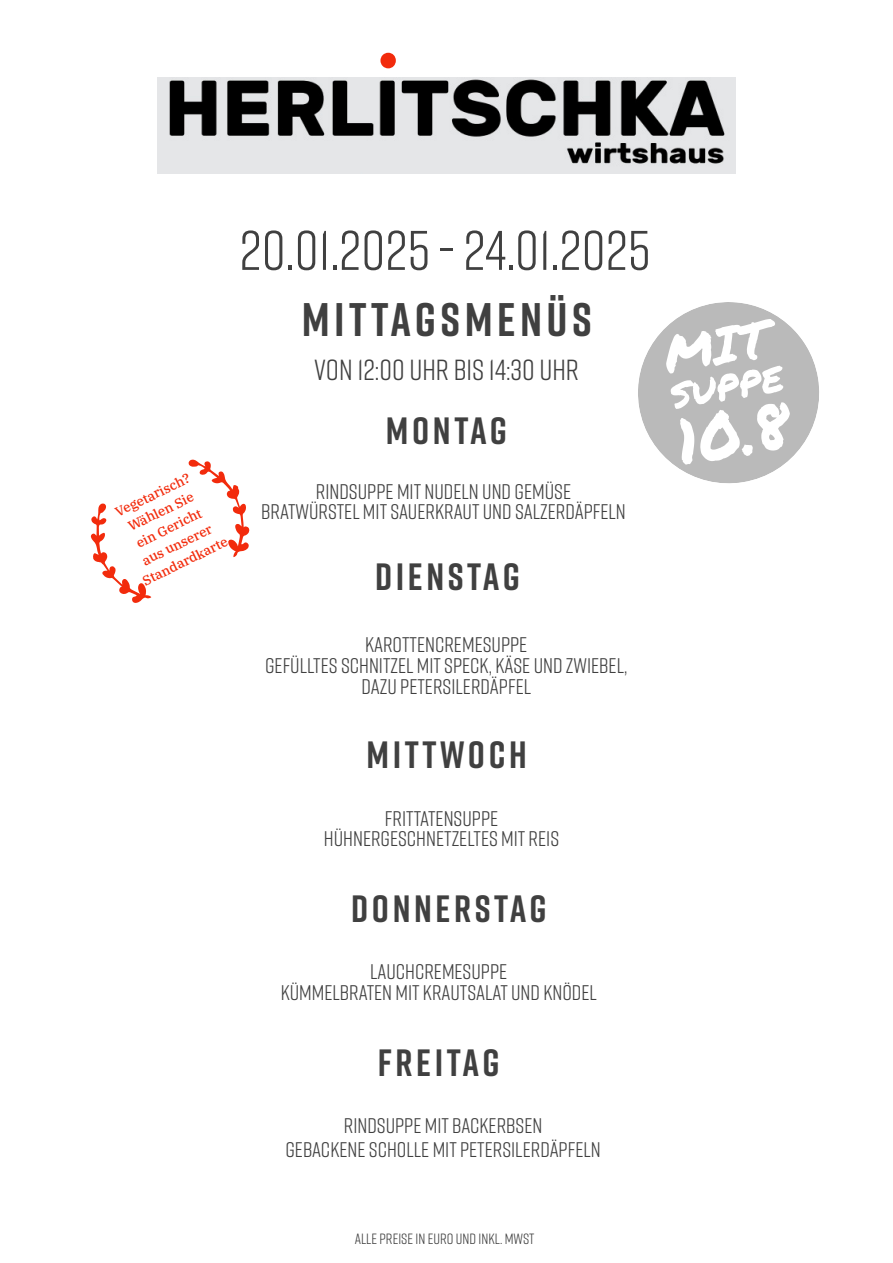
<style>
.page{position:relative;width:893px;height:1263px;background:#fff}
.page>*{position:absolute;margin:0;border:0;box-sizing:border-box;transform-origin:0 0}
.t1{font:125.85px "Poppins";color:#f22b0c}
.t2{font:55.65px "Rift";color:#404040}
.t3{font:700 47.1px "Rift";letter-spacing:.095em;color:#404040}
.t4{font:700 37.95px "Rift";letter-spacing:.095em;color:#404040}
.t5{font:29.1px "Rift";color:#404040}
.t6{font:21.15px/20.9px "Rift";color:#404040;text-align:center}
.t7{font:14.85px "Rift";color:#404040}
.t8{font:500 13.35px/18.5px "IBM Plex Serif";color:#f22b0c;text-align:center}
</style>
<div class="page">
<svg style="left:638px;top:302px;width:181px;height:182px"></svg>
<svg style="left:91px;top:460px;width:158px;height:143px"></svg>
<img style="left:158px;top:77px;width:577px;height:97px">
<h1 class="t1" style="left:375px;top:-49px;width:28px">.</h1>
<h2 class="t2" style="left:240px;top:211px;width:413px">20.01.2025 - 24.01.2025</h2>
<h3 class="t3" style="left:302px;top:286px;width:292px">MITTAGSMENÜS</h3>
<h3 class="t5" style="left:314px;top:349px;width:266px">VON 12:00 UHR BIS 14:30 UHR</h3>
<p class="t8" style="left:107px;top:506px;width:94px;rotate:-26deg">Vegetarisch?<br>Wählen Sie ein Gericht aus unserer<br>Standardkarte</p>
<h3 class="t4" style="left:386px;top:403px;width:123px">MONTAG</h3>
<p class="t6" style="left:261px;top:480px;width:366px">RINDSUPPE MIT NUDELN UND GEMÜSE<br>BRATWÜRSTEL MIT SAUERKRAUT UND SALZERDÄPFELN</p>
<h3 class="t4" style="left:375px;top:550px;width:146px">DIENSTAG</h3>
<p class="t6" style="left:265px;top:633px;width:364px">KAROTTENCREMESUPPE<br>GEFÜLLTES SCHNITZEL MIT SPECK, KÄSE UND ZWIEBEL,<br>DAZU PETERSILERDÄPFEL</p>
<h3 class="t4" style="left:366px;top:728px;width:162px">MITTWOCH</h3>
<p class="t6" style="left:324px;top:807px;width:237px">FRITTATENSUPPE<br>HÜHNERGESCHNETZELTES MIT REIS</p>
<h3 class="t4" style="left:351px;top:881px;width:197px">DONNERSTAG</h3>
<p class="t6" style="left:281px;top:960px;width:318px">LAUCHCREMESUPPE<br>KÜMMELBRATEN MIT KRAUTSALAT UND KNÖDEL</p>
<h3 class="t4" style="left:378px;top:1035px;width:123px">FREITAG</h3>
<p class="t6" style="left:285px;top:1112px;width:317px;line-height:24.8px">RINDSUPPE MIT BACKERBSEN<br>GEBACKENE SCHOLLE MIT PETERSILERDÄPFELN</p>
<p class="t7" style="left:355px;top:1229px;width:181px">ALLE PREISE IN EURO UND INKL. MWST</p>
</div>
